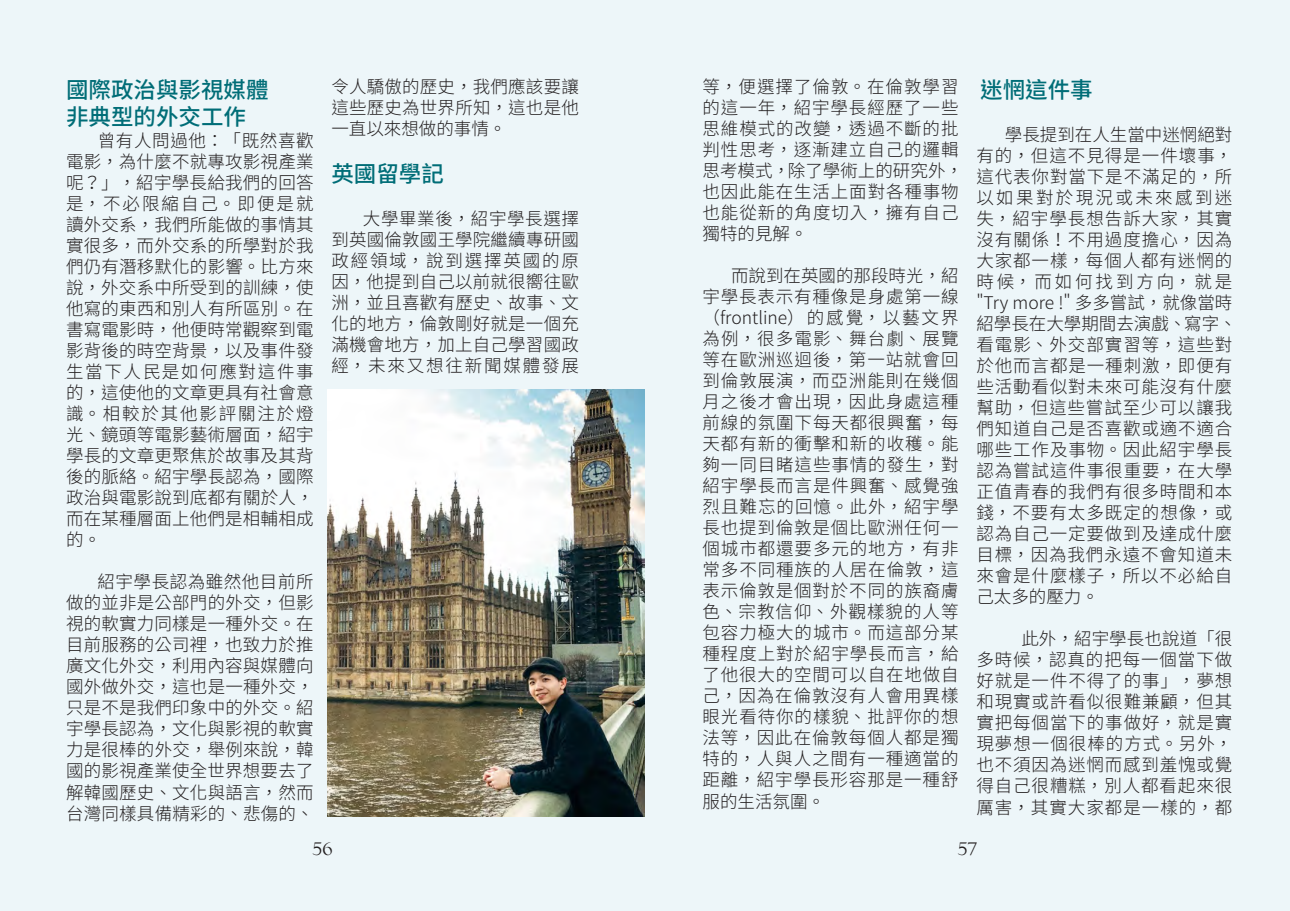
<style>
.page{position:relative;width:1290px;height:911px;background:#edf6f9}
.page>*{position:absolute;margin:0;border:0;box-sizing:border-box;transform-origin:0 0}
.t1{font:500 22.5px "Noto Sans CJ Ktc";color:#006d77}
.t2{font:300 17.5px/21px "Noto Sans CJ Ktc";letter-spacing:.05em;color:#231f20;text-align:justify}
.t3{font:17.5px "Felix Titling";color:#231f20}
</style>
<div class="page">
<img style="left:328px;top:389px;width:317px;height:427px">
<p class="t1" style="left:66px;top:77px;width:204px">國際政治與影視媒體</p>
<p class="t1" style="left:66px;top:104px;width:182px">非典型的外交工作</p>
<p class="t2" style="left:66px;top:131px;width:249px;text-indent:32px">曾有人問過他：「既然喜歡電影，為什麼不就專攻影視產業呢？」，紹宇學長給我們的回答是，不必限縮自己。即便是就讀外交系，我們所能做的事情其實很多，而外交系的所學對於我們仍有潛移默化的影響。比方來說，外交系中所受到的訓練，使他寫的東西和別人有所區別。在書寫電影時，他便時常觀察到電影背後的時空背景，以及事件發生當下人民是如何應對這件事的，這使他的文章更具有社會意識。相較於其他影評關注於燈光、鏡頭等電影藝術層面，紹宇學長的文章更聚焦於故事及其背後的脈絡。紹宇學長認為，國際政治與電影說到底都有關於人，而在某種層面上他們是相輔相成的。</p>
<p class="t2" style="left:66px;top:572px;width:249px;text-indent:32px">紹宇學長認為雖然他目前所做的並非是公部門的外交，但影視的軟實力同樣是一種外交。在目前服務的公司裡，也致力於推廣文化外交，利用內容與媒體向國外做外交，這也是一種外交，只是不是我們印象中的外交。紹宇學長認為，文化與影視的軟實力是很棒的外交，舉例來說，韓國的影視產業使全世界想要去了解韓國歷史、文化與語言，然而台灣同樣具備精彩的、悲傷的、</p>
<p class="t2" style="left:331px;top:77px;width:249px">令人驕傲的歷史，我們應該要讓這些歷史為世界所知，這也是他一直以來想做的事情。</p>
<p class="t1" style="left:331px;top:161px;width:114px">英國留學記</p>
<p class="t2" style="left:331px;top:209px;width:249px;text-indent:32px">大學畢業後，紹宇學長選擇到英國倫敦國王學院繼續專研國政經領域，說到選擇英國的原因，他提到自己以前就很嚮往歐洲，並且喜歡有歷史、故事、文化的地方，倫敦剛好就是一個充滿機會地方，加上自己學習國政經，未來又想往新聞媒體發展</p>
<p class="t2" style="left:702px;top:77px;width:262px;text-align:left">等，便選擇了倫敦。在倫敦學習的這一年，紹宇學長經歷了一些思維模式的改變，透過不斷的批判性思考，逐漸建立自己的邏輯思考模式，除了學術上的研究外，也因此能在生活上面對各種事物也能從新的角度切入，擁有自己獨特的見解。</p>
<p class="t2" style="left:702px;top:266px;width:258px;text-indent:29px">而說到在英國的那段時光，紹宇學長表示有種像是身處第一線（frontline）的感覺，以藝文界為例，很多電影、舞台劇、展覽等在歐洲巡迴後，第一站就會回到倫敦展演，而亞洲能則在幾個月之後才會出現，因此身處這種前線的氛圍下每天都很興奮，每天都有新的衝擊和新的收穫。能夠一同目睹這些事情的發生，對紹宇學長而言是件興奮、感覺強烈且難忘的回憶。此外，紹宇學長也提到倫敦是個比歐洲任何一個城市都還要多元的地方，有非常多不同種族的人居在倫敦，這表示倫敦是個對於不同的族裔膚色、宗教信仰、外觀樣貌的人等包容力極大的城市。而這部分某種程度上對於紹宇學長而言，給了他很大的空間可以自在地做自己，因為在倫敦沒有人會用異樣眼光看待你的樣貌、批評你的想法等，因此在倫敦每個人都是獨特的，人與人之間有一種適當的距離，紹宇學長形容那是一種舒服的生活氛圍。</p>
<p class="t1" style="left:980px;top:77px;width:114px">迷惘這件事</p>
<p class="t2" style="left:976px;top:125px;width:262px;text-align:left;text-indent:29px">學長提到在人生當中迷惘絕對有的，但這不見得是一件壞事，這代表你對當下是不滿足的，所以如果對於現況或未來感到迷失，紹宇學長想告訴大家，其實沒有關係！不用過度擔心，因為大家都一樣，每個人都有迷惘的時候，而如何找到方向，就是"Try more !" 多多嘗試，就像當時紹學長在大學期間去演戲、寫字、看電影、外交部實習等，這些對於他而言都是一種刺激，即便有些活動看似對未來可能沒有什麼幫助，但這些嘗試至少可以讓我們知道自己是否喜歡或適不適合哪些工作及事物。因此紹宇學長認為嘗試這件事很重要，在大學正值青春的我們有很多時間和本錢，不要有太多既定的想像，或認為自己一定要做到及達成什麼目標，因為我們永遠不會知道未來會是什麼樣子，所以不必給自己太多的壓力。</p>
<p class="t2" style="left:976px;top:629px;width:257px;text-indent:45px">此外，紹宇學長也說道「很多時候，認真的把每一個當下做好就是一件不得了的事」，夢想和現實或許看似很難兼顧，但其實把每個當下的事做好，就是實現夢想一個很棒的方式。另外，也不須因為迷惘而感到羞愧或覺得自己很糟糕，別人都看起來很厲害，其實大家都是一樣的，都</p>
<p class="t3" style="left:312px;top:839px;width:22px">56</p>
<p class="t3" style="left:958px;top:839px;width:21px">57</p>
</div>
